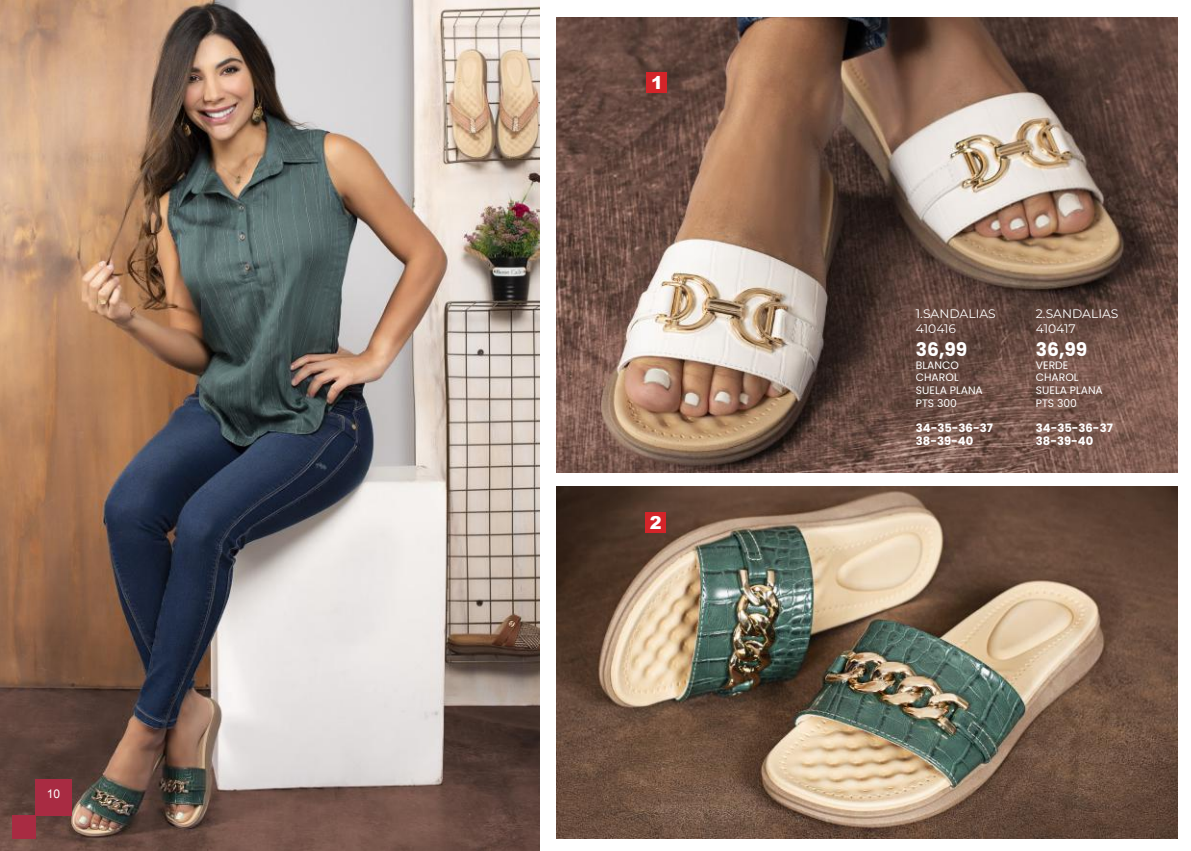
<style>
.page{position:relative;width:1191px;height:851px;background:#fff}
.page>*{position:absolute;margin:0;border:0;box-sizing:border-box;transform-origin:0 0}
.t1{font:700 18.6px "Poppins";color:#fff}
.t2{font:900 17.8px "Arial";color:#fff}
.t3{font:12.4px/14.8px "Montserrat";color:#fff}
.t4{font:12px "Arial";color:#fff}
.t5{font:700 11.6px/13.2px "Poppins";color:#fff}
.t6{font:10.8px/13px "Poppins";color:#fff}
</style>
<div class="page">
<img style="left:0;top:0;width:539px;height:850px">
<img style="left:556px;top:486px;width:621px;height:352px">
<img style="left:556px;top:17px;width:621px;height:455px">
<div style="left:646px;top:72px;width:21px;height:21px;background:#d42429"></div>
<div style="left:645px;top:512px;width:21px;height:21px;background:#d42429"></div>
<div style="left:13px;top:815px;width:23px;height:23px;background:#a82b42"></div>
<div style="left:36px;top:778px;width:36px;height:37px;background:#a82b42"></div>
<p class="t4" style="left:47px;top:786px;width:15px">10</p>
<h2 class="t2" style="left:651px;top:69px;width:13px">1</h2>
<h2 class="t2" style="left:650px;top:509px;width:13px">2</h2>
<p class="t3" style="left:916px;top:306px;width:81px">1.SANDALIAS<br>410416</p>
<h1 class="t1" style="left:916px;top:338px;width:53px">36,99</h1>
<p class="t6" style="left:916px;top:358px;width:69px">BLANCO<br>CHAROL<br>SUELA PLANA<br>PTS 300</p>
<p class="t5" style="left:916px;top:421px;width:79px">34-35-36-37<br>38-39-40</p>
<p class="t3" style="left:1035px;top:306px;width:84px">2.SANDALIAS<br>410417</p>
<h1 class="t1" style="left:1035px;top:338px;width:53px">36,99</h1>
<p class="t6" style="left:1035px;top:358px;width:69px">VERDE<br>CHAROL<br>SUELA PLANA<br>PTS 300</p>
<p class="t5" style="left:1035px;top:421px;width:79px">34-35-36-37<br>38-39-40</p>
</div>
